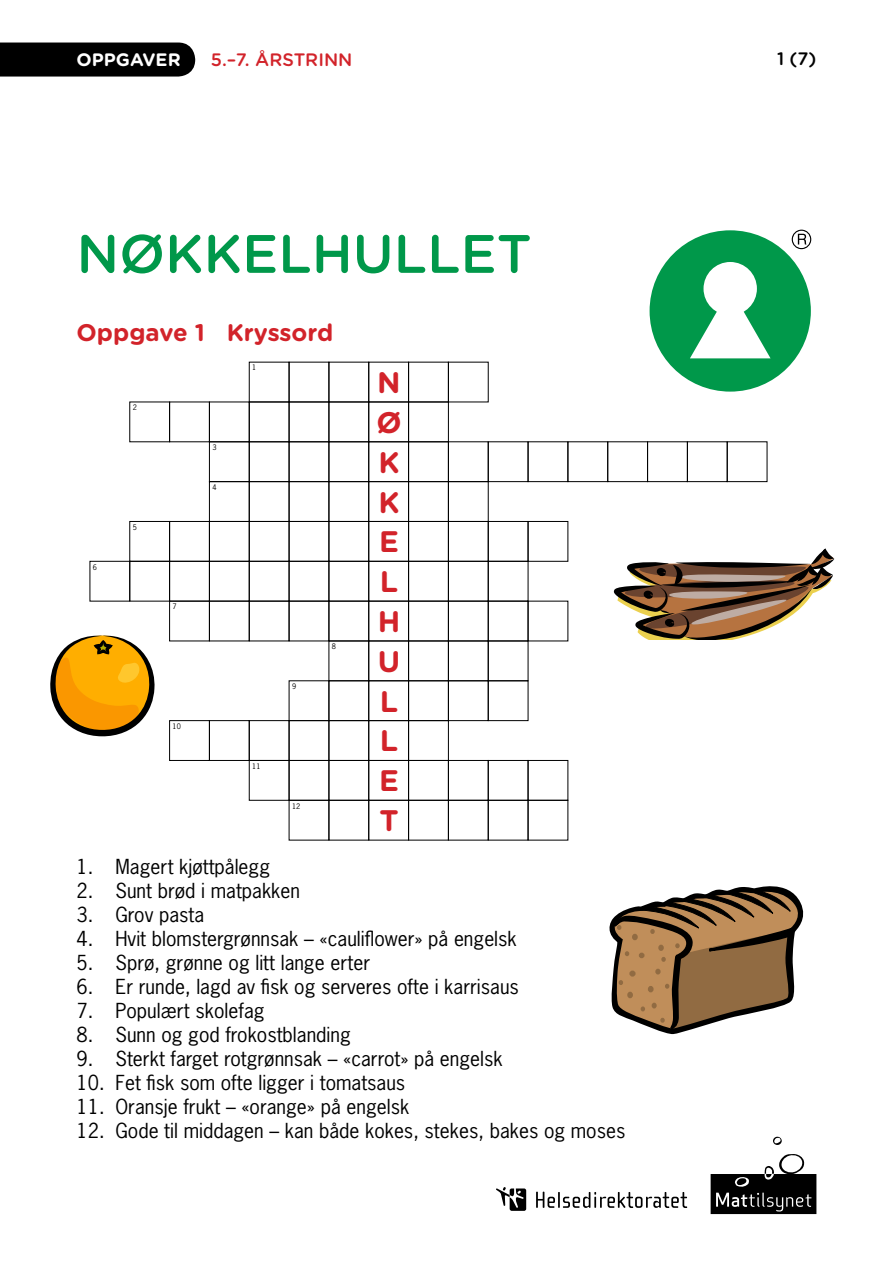
<style>
.page{position:relative;width:893px;height:1263px;background:#fff}
.page>*{position:absolute;margin:0;border:0;box-sizing:border-box;transform-origin:0 0}
.t1{font:500 54px "Gotham Rounded";color:#00984a}
.t2{font:700 29.7px/39.8px "Gotham Rounded";color:#d2232a;text-align:justify}
.t3{font:700 24px "Gotham Rounded";color:#d2232a}
.t4{font:19.5px "News Gothic";color:#000}
.t5{font:500 18px "Gotham Rounded";color:#d2232a}
.t6{font:700 18px "Gotham Rounded";color:#fff}
.t7{font:500 18px "Gotham Rounded";color:#000}
.t8{font:7.2px "News Gothic";color:#000}
</style>
<div class="page">
<svg style="left:773px;top:1137px;width:9px;height:8px"></svg>
<svg style="left:711px;top:1154px;width:105px;height:60px"></svg>
<div style="left:0;top:43px;width:195px;height:34px;background:#000"></div>
<svg style="left:496px;top:1187px;width:30px;height:24px"></svg>
<svg style="left:536px;top:1191px;width:151px;height:17px"></svg>
<div style="left:650px;top:230px;width:161px;height:162px;background:#00984a;border-radius:50%"></div>
<div style="left:703px;top:262px;width:54px;height:53px;background:#fff;border-radius:50%"></div>
<svg style="left:690px;top:311px;width:80px;height:47px"></svg>
<svg style="left:792px;top:230px;width:19px;height:19px"></svg>
<svg style="left:614px;top:549px;width:221px;height:90px"></svg>
<svg style="left:50px;top:635px;width:105px;height:101px"></svg>
<div style="left:368px;top:362px;width:41px;height:40px;border:1px solid #000"></div>
<div style="left:328px;top:362px;width:41px;height:40px;border:1px solid #000"></div>
<div style="left:289px;top:362px;width:40px;height:40px;border:1px solid #000"></div>
<div style="left:408px;top:362px;width:41px;height:40px;border:1px solid #000"></div>
<div style="left:328px;top:402px;width:41px;height:40px;border:1px solid #000"></div>
<div style="left:289px;top:402px;width:40px;height:40px;border:1px solid #000"></div>
<div style="left:209px;top:402px;width:41px;height:40px;border:1px solid #000"></div>
<div style="left:169px;top:402px;width:41px;height:40px;border:1px solid #000"></div>
<div style="left:408px;top:402px;width:41px;height:40px;border:1px solid #000"></div>
<div style="left:368px;top:441px;width:41px;height:41px;border:1px solid #000"></div>
<div style="left:328px;top:441px;width:41px;height:41px;border:1px solid #000"></div>
<div style="left:289px;top:441px;width:40px;height:41px;border:1px solid #000"></div>
<div style="left:249px;top:441px;width:40px;height:41px;border:1px solid #000"></div>
<div style="left:209px;top:441px;width:41px;height:41px;border:1px solid #000"></div>
<div style="left:408px;top:441px;width:41px;height:41px;border:1px solid #000"></div>
<div style="left:448px;top:441px;width:41px;height:41px;border:1px solid #000"></div>
<div style="left:488px;top:441px;width:40px;height:41px;border:1px solid #000"></div>
<div style="left:528px;top:441px;width:40px;height:41px;border:1px solid #000"></div>
<div style="left:567px;top:441px;width:41px;height:41px;border:1px solid #000"></div>
<div style="left:607px;top:441px;width:41px;height:41px;border:1px solid #000"></div>
<div style="left:647px;top:441px;width:41px;height:41px;border:1px solid #000"></div>
<div style="left:687px;top:441px;width:41px;height:41px;border:1px solid #000"></div>
<div style="left:727px;top:441px;width:40px;height:41px;border:1px solid #000"></div>
<div style="left:368px;top:481px;width:41px;height:41px;border:1px solid #000"></div>
<div style="left:328px;top:481px;width:41px;height:41px;border:1px solid #000"></div>
<div style="left:289px;top:481px;width:40px;height:41px;border:1px solid #000"></div>
<div style="left:249px;top:481px;width:40px;height:41px;border:1px solid #000"></div>
<div style="left:209px;top:481px;width:41px;height:41px;border:1px solid #000"></div>
<div style="left:408px;top:481px;width:41px;height:41px;border:1px solid #000"></div>
<div style="left:448px;top:481px;width:41px;height:41px;border:1px solid #000"></div>
<div style="left:368px;top:521px;width:41px;height:41px;border:1px solid #000"></div>
<div style="left:328px;top:521px;width:41px;height:41px;border:1px solid #000"></div>
<div style="left:289px;top:521px;width:40px;height:41px;border:1px solid #000"></div>
<div style="left:249px;top:521px;width:40px;height:41px;border:1px solid #000"></div>
<div style="left:209px;top:521px;width:41px;height:41px;border:1px solid #000"></div>
<div style="left:169px;top:521px;width:41px;height:41px;border:1px solid #000"></div>
<div style="left:129px;top:521px;width:41px;height:41px;border:1px solid #000"></div>
<div style="left:408px;top:521px;width:41px;height:41px;border:1px solid #000"></div>
<div style="left:448px;top:521px;width:41px;height:41px;border:1px solid #000"></div>
<div style="left:488px;top:521px;width:40px;height:41px;border:1px solid #000"></div>
<div style="left:528px;top:521px;width:40px;height:41px;border:1px solid #000"></div>
<div style="left:368px;top:561px;width:41px;height:40px;border:1px solid #000"></div>
<div style="left:328px;top:561px;width:41px;height:40px;border:1px solid #000"></div>
<div style="left:289px;top:561px;width:40px;height:40px;border:1px solid #000"></div>
<div style="left:249px;top:561px;width:40px;height:40px;border:1px solid #000"></div>
<div style="left:209px;top:561px;width:41px;height:40px;border:1px solid #000"></div>
<div style="left:169px;top:561px;width:41px;height:40px;border:1px solid #000"></div>
<div style="left:129px;top:561px;width:41px;height:40px;border:1px solid #000"></div>
<div style="left:90px;top:561px;width:40px;height:40px;border:1px solid #000"></div>
<div style="left:408px;top:561px;width:41px;height:40px;border:1px solid #000"></div>
<div style="left:448px;top:561px;width:41px;height:40px;border:1px solid #000"></div>
<div style="left:488px;top:561px;width:40px;height:40px;border:1px solid #000"></div>
<div style="left:368px;top:601px;width:41px;height:40px;border:1px solid #000"></div>
<div style="left:328px;top:601px;width:41px;height:40px;border:1px solid #000"></div>
<div style="left:289px;top:601px;width:40px;height:40px;border:1px solid #000"></div>
<div style="left:249px;top:601px;width:40px;height:40px;border:1px solid #000"></div>
<div style="left:209px;top:601px;width:41px;height:40px;border:1px solid #000"></div>
<div style="left:169px;top:601px;width:41px;height:40px;border:1px solid #000"></div>
<div style="left:408px;top:601px;width:41px;height:40px;border:1px solid #000"></div>
<div style="left:448px;top:601px;width:41px;height:40px;border:1px solid #000"></div>
<div style="left:488px;top:601px;width:40px;height:40px;border:1px solid #000"></div>
<div style="left:368px;top:640px;width:41px;height:41px;border:1px solid #000"></div>
<div style="left:328px;top:640px;width:41px;height:41px;border:1px solid #000"></div>
<div style="left:408px;top:640px;width:41px;height:41px;border:1px solid #000"></div>
<div style="left:448px;top:640px;width:41px;height:41px;border:1px solid #000"></div>
<div style="left:488px;top:640px;width:40px;height:41px;border:1px solid #000"></div>
<div style="left:368px;top:680px;width:41px;height:41px;border:1px solid #000"></div>
<div style="left:328px;top:680px;width:41px;height:41px;border:1px solid #000"></div>
<div style="left:289px;top:680px;width:40px;height:41px;border:1px solid #000"></div>
<div style="left:408px;top:680px;width:41px;height:41px;border:1px solid #000"></div>
<div style="left:448px;top:680px;width:41px;height:41px;border:1px solid #000"></div>
<div style="left:488px;top:680px;width:40px;height:41px;border:1px solid #000"></div>
<div style="left:368px;top:720px;width:41px;height:41px;border:1px solid #000"></div>
<div style="left:328px;top:720px;width:41px;height:41px;border:1px solid #000"></div>
<div style="left:289px;top:720px;width:40px;height:41px;border:1px solid #000"></div>
<div style="left:249px;top:720px;width:40px;height:41px;border:1px solid #000"></div>
<div style="left:209px;top:720px;width:41px;height:41px;border:1px solid #000"></div>
<div style="left:169px;top:720px;width:41px;height:41px;border:1px solid #000"></div>
<div style="left:408px;top:720px;width:41px;height:41px;border:1px solid #000"></div>
<div style="left:368px;top:760px;width:41px;height:41px;border:1px solid #000"></div>
<div style="left:328px;top:760px;width:41px;height:41px;border:1px solid #000"></div>
<div style="left:289px;top:760px;width:40px;height:41px;border:1px solid #000"></div>
<div style="left:249px;top:760px;width:40px;height:41px;border:1px solid #000"></div>
<div style="left:408px;top:760px;width:41px;height:41px;border:1px solid #000"></div>
<div style="left:448px;top:760px;width:41px;height:41px;border:1px solid #000"></div>
<div style="left:488px;top:760px;width:40px;height:41px;border:1px solid #000"></div>
<div style="left:528px;top:760px;width:40px;height:41px;border:1px solid #000"></div>
<div style="left:368px;top:800px;width:41px;height:40px;border:1px solid #000"></div>
<div style="left:328px;top:800px;width:41px;height:40px;border:1px solid #000"></div>
<div style="left:289px;top:800px;width:40px;height:40px;border:1px solid #000"></div>
<div style="left:408px;top:800px;width:41px;height:40px;border:1px solid #000"></div>
<div style="left:448px;top:800px;width:41px;height:40px;border:1px solid #000"></div>
<div style="left:488px;top:800px;width:40px;height:40px;border:1px solid #000"></div>
<div style="left:528px;top:800px;width:40px;height:40px;border:1px solid #000"></div>
<svg style="left:609px;top:886px;width:195px;height:149px"></svg>
<p class="t6" style="left:77px;top:46px;width:106px">OPPGAVER</p>
<p class="t5" style="left:211px;top:46px;width:143px">5.–7. ÅRSTRINN</p>
<p class="t7" style="left:777px;top:46px;width:41px">1 (7)</p>
<h1 class="t1" style="left:77px;top:215px;width:453px">NØKKELHULLET</h1>
<p class="t3" style="left:77px;top:315px;width:258px">Oppgave 1 Kryssord</p>
<p class="t8" style="left:133px;top:403px;width:6px">2</p>
<p class="t8" style="left:93px;top:562px;width:6px">6</p>
<p class="t8" style="left:133px;top:522px;width:6px">5</p>
<p class="t8" style="left:212px;top:443px;width:6px">3</p>
<p class="t8" style="left:212px;top:482px;width:6px">4</p>
<p class="t8" style="left:173px;top:602px;width:6px">7</p>
<p class="t8" style="left:173px;top:721px;width:10px">10</p>
<p class="t8" style="left:252px;top:363px;width:6px">1</p>
<p class="t8" style="left:252px;top:761px;width:10px">11</p>
<p class="t8" style="left:292px;top:682px;width:6px">9</p>
<p class="t8" style="left:332px;top:642px;width:6px">8</p>
<p class="t8" style="left:292px;top:801px;width:10px">12</p>
<h2 class="t2" style="left:376px;top:361px;width:27px">N Ø K K E L H U L L E T</h2>
<p class="t4" style="left:77px;top:854px;width:195px">1. Magert kjøttpålegg</p>
<p class="t4" style="left:77px;top:878px;width:225px">2. Sunt brød i matpakken</p>
<p class="t4" style="left:77px;top:902px;width:129px">3. Grov pasta</p>
<p class="t4" style="left:77px;top:926px;width:442px">4. Hvit blomstergrønnsak – «cauliflower» på engelsk</p>
<p class="t4" style="left:77px;top:950px;width:295px">5. Sprø, grønne og litt lange erter</p>
<p class="t4" style="left:77px;top:974px;width:444px">6. Er runde, lagd av fisk og serveres ofte i karrisaus</p>
<p class="t4" style="left:77px;top:998px;width:190px">7. Populært skolefag</p>
<p class="t4" style="left:77px;top:1022px;width:276px">8. Sunn og god frokostblanding</p>
<p class="t4" style="left:77px;top:1046px;width:428px">9. Sterkt farget rotgrønnsak – «carrot» på engelsk</p>
<p class="t4" style="left:77px;top:1070px;width:330px">10. Fet fisk som ofte ligger i tomatsaus</p>
<p class="t4" style="left:77px;top:1094px;width:334px">11. Oransje frukt – «orange» på engelsk</p>
<p class="t4" style="left:77px;top:1118px;width:550px">12. Gode til middagen – kan både kokes, stekes, bakes og moses</p>
</div>
